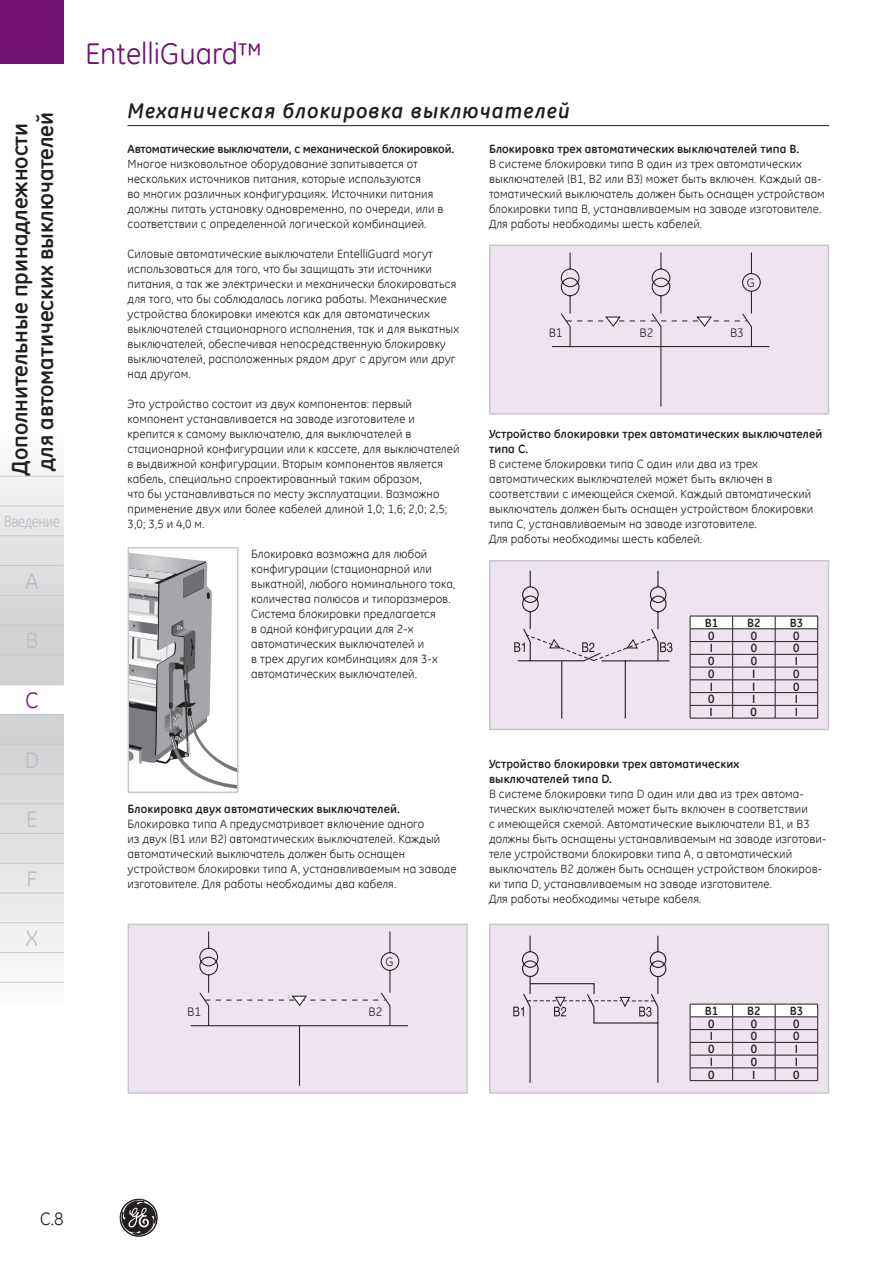
<style>
.page{position:relative;width:893px;height:1263px;background:#fff}
.page>*{position:absolute;margin:0;border:0;box-sizing:border-box;transform-origin:0 0}
.t1{font:30px "GE Inspira";color:#711271}
.t2{font:700 22.5px/25.5px "GE Inspira";color:#231f20}
.t3{font:22.5px "GE Inspira";color:#bcbdc0}
.t4{font:22.5px "GE Inspira";color:#711271}
.t5{font:italic 700 21px "GE Inspira";letter-spacing:.05em;color:#231f20}
.t6{font:18px "GE Inspira";color:#231f20}
.t7{font:16.5px "GE Inspira Cond Cyr";letter-spacing:-.03em;color:#bcbdc0}
.t8{font:12.6px "GE Inspira";color:#231f20}
.t9{font:12px/15px "GE Inspira";letter-spacing:.01em;color:#231f20}
.t10{font:700 12px/15px "GE Inspira";letter-spacing:.01em;color:#231f20}
.t11{font:700 12px "GE Inspira";letter-spacing:-.01em;color:#231f20}
</style>
<div class="page">
<div style="left:0;top:714px;width:64px;height:289px;background:linear-gradient(to bottom,#cdced0,#fbfbfb)"></div>
<div style="left:0;top:395px;width:64px;height:290px;background:linear-gradient(to bottom,#fff,#c9cacd)"></div>
<div style="left:0;top:0;width:64px;height:64px;background:#711271"></div>
<hr style="left:0;top:476px;width:64px;height:1px;background:#c7c8ca">
<hr style="left:0;top:565px;width:64px;height:1px;background:#c7c8ca">
<hr style="left:0;top:595px;width:64px;height:1px;background:#c7c8ca">
<hr style="left:0;top:506px;width:64px;height:1px;background:#c7c8ca">
<hr style="left:0;top:625px;width:64px;height:1px;background:#c7c8ca">
<hr style="left:0;top:535px;width:64px;height:1px;background:#c7c8ca">
<hr style="left:0;top:654px;width:64px;height:1px;background:#c7c8ca">
<hr style="left:0;top:684px;width:64px;height:1px;background:#c7c8ca">
<hr style="left:0;top:714px;width:64px;height:1px;background:#c7c8ca">
<hr style="left:0;top:744px;width:64px;height:1px;background:#c7c8ca">
<hr style="left:0;top:773px;width:64px;height:1px;background:#c7c8ca">
<hr style="left:0;top:803px;width:64px;height:1px;background:#c7c8ca">
<hr style="left:0;top:833px;width:64px;height:1px;background:#c7c8ca">
<hr style="left:0;top:863px;width:64px;height:1px;background:#c7c8ca">
<hr style="left:0;top:893px;width:64px;height:1px;background:#c7c8ca">
<hr style="left:0;top:922px;width:64px;height:1px;background:#c7c8ca">
<hr style="left:0;top:952px;width:64px;height:1px;background:#c7c8ca">
<hr style="left:0;top:982px;width:64px;height:1px;background:#c7c8ca">
<svg style="left:119px;top:1198px;width:39px;height:39px"></svg>
<svg style="left:131px;top:553px;width:105px;height:236px"></svg>
<div style="left:128px;top:924px;width:339px;height:169px;background:#eee4f0"></div>
<svg style="left:190px;top:931px;width:218px;height:155px"></svg>
<div style="left:128px;top:924px;width:340px;height:170px;border:2px solid #c7c8ca"></div>
<div style="left:490px;top:245px;width:338px;height:169px;background:#eee4f0"></div>
<svg style="left:552px;top:252px;width:217px;height:155px"></svg>
<div style="left:489px;top:244px;width:340px;height:171px;border:2px solid #c7c8ca"></div>
<div style="left:489px;top:924px;width:340px;height:170px;background:#eee4f0;border:2px solid #c7c8ca"></div>
<svg style="left:690px;top:1004px;width:128px;height:76px"></svg>
<hr style="left:690px;top:1080px;width:43px;height:1px;background:#231f20">
<hr style="left:733px;top:1080px;width:42px;height:1px;background:#231f20">
<hr style="left:775px;top:1080px;width:43px;height:1px;background:#231f20">
<div style="left:128px;top:547px;width:111px;height:246px;border:2px solid #c7c8ca"></div>
<hr style="left:128px;top:125px;width:701px;height:1px;background:#231f20">
<div style="left:489px;top:560px;width:340px;height:170px;background:#eee4f0;border:2px solid #c7c8ca"></div>
<svg style="left:690px;top:616px;width:128px;height:102px"></svg>
<hr style="left:690px;top:718px;width:43px;height:1px;background:#231f20">
<hr style="left:733px;top:718px;width:42px;height:1px;background:#231f20">
<hr style="left:775px;top:718px;width:43px;height:1px;background:#231f20">
<hr style="left:561px;top:661px;width:1px;height:57px;background:#231f20">
<hr style="left:625px;top:661px;width:1px;height:57px;background:#231f20">
<svg style="left:514px;top:570px;width:158px;height:92px"></svg>
<svg style="left:513px;top:935px;width:154px;height:148px"></svg>
<h2 class="t2" style="left:7px;top:476px;width:366px;rotate:-90deg">Дополнительные принадлежности для автоматических выключателей</h2>
<h3 class="t7" style="left:4px;top:512px;width:58px">Введение</h3>
<h2 class="t3" style="left:25px;top:567px;width:14px">A</h2>
<h2 class="t3" style="left:25px;top:626px;width:14px">B</h2>
<h2 class="t4" style="left:25px;top:686px;width:15px">C</h2>
<h2 class="t3" style="left:25px;top:745px;width:16px">D</h2>
<h2 class="t3" style="left:26px;top:805px;width:13px">E</h2>
<h2 class="t3" style="left:26px;top:864px;width:13px">F</h2>
<h2 class="t3" style="left:26px;top:924px;width:14px">X</h2>
<h1 class="t1" style="left:85px;top:34px;width:179px">EntelliGuard™</h1>
<h3 class="t5" style="left:128px;top:97px;width:444px">Механическая блокировка выключателей</h3>
<p class="t11" style="left:128px;top:141px;width:328px">Автоматические выключатели, с механической блокировкой.</p>
<p class="t9" style="left:128px;top:156px;width:317px">Многое низковольтное оборудование запитывается от нескольких источников питания, которые используются<br>во многих различных конфигурациях. Источники питания должны питать установку одновременно, по очереди, или в соответствии с определенной логической комбинацией.</p>
<p class="t9" style="left:128px;top:246px;width:333px">Силовые автоматические выключатели EntelliGuard могут использоваться для того, что бы защищать эти источники питания, а так же электрически и механически блокироваться для того, что бы соблюдалась логика работы. Механические устройства блокировки имеются как для автоматических выключателей стационарного исполнения, так и для выкатных выключателей, обеспечивая непосредственную блокировку выключателей, расположенных рядом друг с другом или друг над другом.</p>
<p class="t9" style="left:128px;top:396px;width:333px">Это устройство состоит из двух компонентов: первый компонент устанавливается на заводе изготовителе и крепится к самому выключателю, для выключателей в стационарной конфигурации или к кассете, для выключателей в выдвижной конфигурации. Вторым компонентов является кабель, специально спроектированный таким образом,<br>что бы устанавливаться по месту эксплуатации. Возможно применение двух или более кабелей длиной 1,0; 1,6; 2,0; 2,5; 3,0; 3,5 и 4,0 м.</p>
<p class="t9" style="left:251px;top:546px;width:206px">Блокировка возможна для любой конфигурации (стационарной или выкатной), любого номинального тока, количества полюсов и типоразмеров.<br>Система блокировки предлагается<br>в одной конфигурации для 2-х автоматических выключателей и<br>в трех других комбинациях для 3-х автоматических выключателей.</p>
<p class="t10" style="left:128px;top:801px;width:274px">Блокировка двух автоматических выключателей.</p>
<p class="t9" style="left:128px;top:816px;width:330px">Блокировка типа А предусматривает включение одного<br>из двух (В1 или В2) автоматических выключателей. Каждый автоматический выключатель должен быть оснащен устройством блокировки типа А, устанавливаемым на заводе изготовителе. Для работы необходимы два кабеля.</p>
<p class="t8" style="left:385px;top:954px;width:10px">G</p>
<p class="t8" style="left:187px;top:1004px;width:15px">B1</p>
<p class="t8" style="left:369px;top:1004px;width:15px">B2</p>
<p class="t10" style="left:489px;top:141px;width:312px">Блокировка трех автоматических выключателей типа В.</p>
<p class="t9" style="left:489px;top:156px;width:337px">В системе блокировки типа В один из трех автоматических выключателей (В1, В2 или В3) может быть включен. Каждый ав&shy;томатический выключатель должен быть оснащен устройством блокировки типа В, устанавливаемым на заводе изготовителе.<br>Для работы необходимы шесть кабелей.</p>
<p class="t8" style="left:747px;top:275px;width:10px">G</p>
<p class="t8" style="left:549px;top:325px;width:15px">B1</p>
<p class="t8" style="left:640px;top:325px;width:15px">B2</p>
<p class="t8" style="left:730px;top:325px;width:15px">B3</p>
<p class="t10" style="left:489px;top:426px;width:335px">Устройство блокировки трех автоматических выключателей типа С.</p>
<p class="t9" style="left:489px;top:456px;width:326px">В системе блокировки типа С один или два из трех автоматических выключателей может быть включен в соответствии с имеющейся схемой. Каждый автоматический выключатель должен быть оснащен устройством блокировки типа С, устанавливаемым на заводе изготовителе.<br>Для работы необходимы шесть кабелей.</p>
<p class="t10" style="left:705px;top:615px;width:15px">B1</p>
<p class="t10" style="left:747px;top:615px;width:15px">B2</p>
<p class="t10" style="left:790px;top:615px;width:15px">B3</p>
<p class="t10" style="left:708px;top:628px;width:8px">0</p>
<p class="t10" style="left:751px;top:628px;width:8px">0</p>
<p class="t10" style="left:793px;top:628px;width:8px">0</p>
<p class="t10" style="left:710px;top:640px;width:5px">I</p>
<p class="t10" style="left:751px;top:640px;width:8px">0</p>
<p class="t10" style="left:793px;top:640px;width:8px">0</p>
<p class="t10" style="left:708px;top:653px;width:8px">0</p>
<p class="t10" style="left:751px;top:653px;width:8px">0</p>
<p class="t10" style="left:795px;top:653px;width:5px">I</p>
<p class="t10" style="left:708px;top:666px;width:8px">0</p>
<p class="t10" style="left:752px;top:666px;width:5px">I</p>
<p class="t10" style="left:793px;top:666px;width:8px">0</p>
<p class="t10" style="left:710px;top:679px;width:5px">I</p>
<p class="t10" style="left:752px;top:679px;width:5px">I</p>
<p class="t10" style="left:793px;top:679px;width:8px">0</p>
<p class="t10" style="left:708px;top:691px;width:8px">0</p>
<p class="t10" style="left:752px;top:691px;width:5px">I</p>
<p class="t10" style="left:795px;top:691px;width:5px">I</p>
<p class="t10" style="left:710px;top:704px;width:5px">I</p>
<p class="t10" style="left:751px;top:704px;width:8px">0</p>
<p class="t10" style="left:795px;top:704px;width:5px">I</p>
<p class="t10" style="left:489px;top:756px;width:251px">Устройство блокировки трех автоматических выключателей типа D.</p>
<p class="t9" style="left:489px;top:786px;width:339px">В системе блокировки типа D один или два из трех автома&shy;тических выключателей может быть включен в соответствии<br>с имеющейся схемой. Автоматические выключатели В1, и В3 должны быть оснащены устанавливаемым на заводе изготови&shy;теле устройствами блокировки типа А, а автоматический выключатель В2 должен быть оснащен устройством блокиров&shy;ки типа D, устанавливаемым на заводе изготовителе.<br>Для работы необходимы четыре кабеля.</p>
<p class="t10" style="left:705px;top:1003px;width:15px">B1</p>
<p class="t10" style="left:747px;top:1003px;width:15px">B2</p>
<p class="t10" style="left:790px;top:1003px;width:15px">B3</p>
<p class="t10" style="left:708px;top:1016px;width:8px">0</p>
<p class="t10" style="left:751px;top:1016px;width:8px">0</p>
<p class="t10" style="left:793px;top:1016px;width:8px">0</p>
<p class="t10" style="left:710px;top:1028px;width:5px">I</p>
<p class="t10" style="left:751px;top:1028px;width:8px">0</p>
<p class="t10" style="left:793px;top:1028px;width:8px">0</p>
<p class="t10" style="left:708px;top:1041px;width:8px">0</p>
<p class="t10" style="left:751px;top:1041px;width:8px">0</p>
<p class="t10" style="left:795px;top:1041px;width:5px">I</p>
<p class="t10" style="left:710px;top:1054px;width:5px">I</p>
<p class="t10" style="left:751px;top:1054px;width:8px">0</p>
<p class="t10" style="left:795px;top:1054px;width:5px">I</p>
<p class="t10" style="left:708px;top:1067px;width:8px">0</p>
<p class="t10" style="left:752px;top:1067px;width:5px">I</p>
<p class="t10" style="left:793px;top:1067px;width:8px">0</p>
<h3 class="t6" style="left:40px;top:1207px;width:25px">C.8</h3>
</div>
